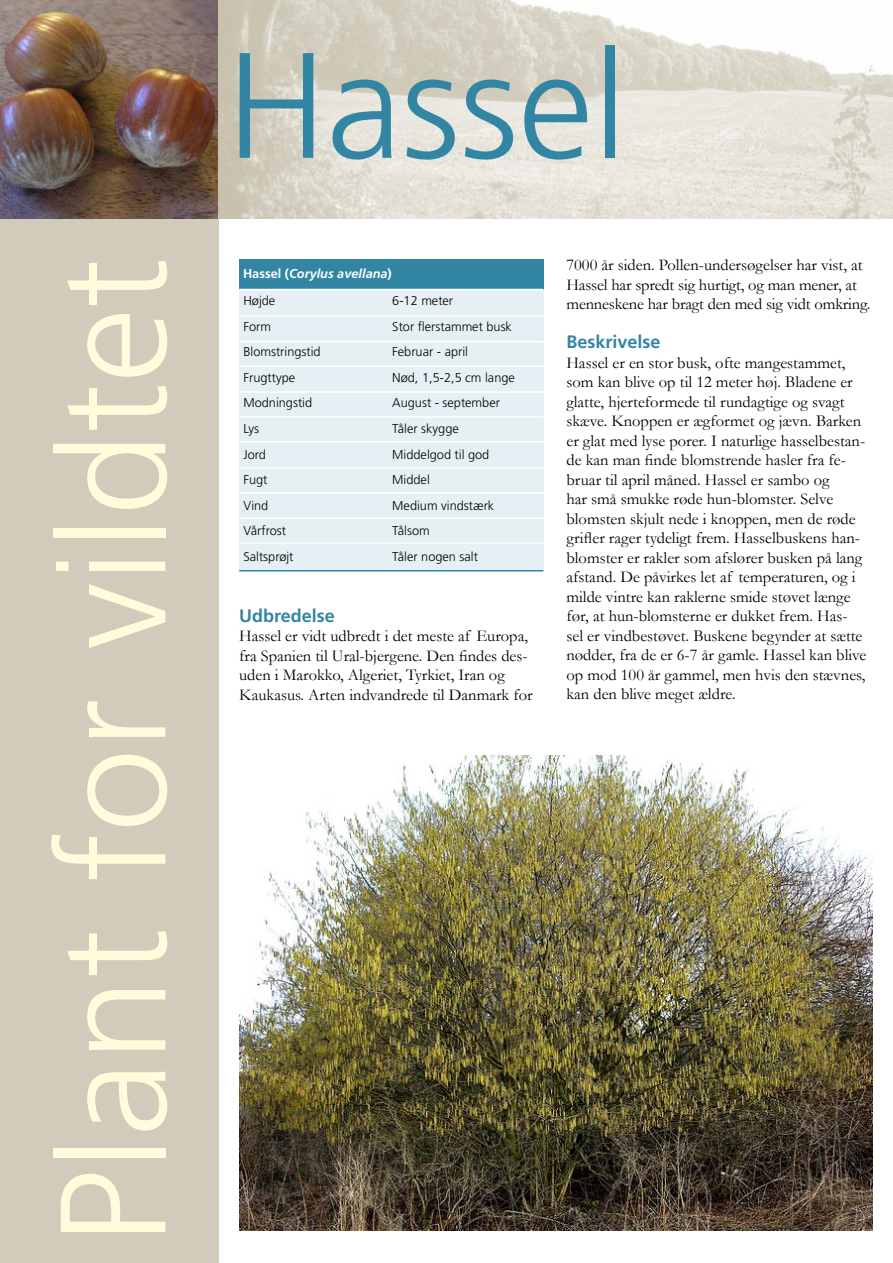
<style>
.page{position:relative;width:893px;height:1263px;background:#fff}
.page>*{position:absolute;margin:0;border:0;box-sizing:border-box;transform-origin:0 0}
.Overskrift_1{font:300 150px "Frutiger LT Std";color:#fffbdb}
.Overskrift_1-2{font:300 150px "Frutiger LT Std";color:#3385a4}
.Underrubrik_1{font:700 18px "Frutiger LT Std";color:#3385a4}
.Brødtekst{font:16.5px/19.5px "Garamond";color:#000}
.Billedtekst{font:300 12.75px "Frutiger LT Std";color:#000}
.Billedtekst-2{font:italic 700 12.75px "Frutiger LT Std";color:#fff}
.s1{font-style:normal}
</style>
<div class="page">
<img style="left:0;top:0;width:893px;height:218px">
<div style="left:0;top:218px;width:218px;height:1045px;background:#d0cbba"></div>
<div style="left:239px;top:284px;width:304px;height:287px;background:#e6f0f4"></div>
<hr style="left:239px;top:570px;width:304px;height:1px;background:#3385a4">
<hr style="left:239px;top:365px;width:304px;height:2px;background:#fff">
<hr style="left:239px;top:341px;width:304px;height:1px;background:#fff">
<hr style="left:239px;top:315px;width:304px;height:2px;background:#fff">
<hr style="left:239px;top:289px;width:304px;height:2px;background:#fff">
<hr style="left:239px;top:391px;width:304px;height:2px;background:#fff">
<hr style="left:239px;top:416px;width:304px;height:2px;background:#fff">
<hr style="left:239px;top:441px;width:304px;height:2px;background:#fff">
<hr style="left:239px;top:467px;width:304px;height:2px;background:#fff">
<hr style="left:239px;top:492px;width:304px;height:2px;background:#fff">
<hr style="left:239px;top:517px;width:304px;height:2px;background:#fff">
<hr style="left:239px;top:542px;width:304px;height:2px;background:#fff">
<div style="left:239px;top:259px;width:304px;height:31px;background:#3385a4"></div>
<hr style="left:239px;top:289px;width:304px;height:1px;background:#fff">
<img style="left:239px;top:756px;width:633px;height:475px">
<p class="Overskrift_1-2" style="left:226px;top:21px;width:402px">Hassel</p>
<p class="Overskrift_1" style="left:29px;top:1245px;width:988px;rotate:-90deg">Plant for vildtet</p>
<p class="Brødtekst" style="left:566px;top:255px;width:305px">7000 år siden. Pollen-undersøgelser har vist, at<br>Hassel har spredt sig hurtigt, og man mener, at menneskene har bragt den med sig vidt omkring.</p>
<p class="Billedtekst-2" style="left:243px;top:266px;width:150px"><span class="s1">Hassel (</span>Corylus avellana<span class="s1">)</span></p>
<p class="Billedtekst" style="left:243px;top:294px;width:33px">Højde</p>
<p class="Billedtekst" style="left:392px;top:294px;width:62px">6-12 meter</p>
<p class="Billedtekst" style="left:243px;top:319px;width:29px">Form</p>
<p class="Billedtekst" style="left:392px;top:319px;width:121px">Stor flerstammet busk</p>
<p class="Billedtekst" style="left:243px;top:345px;width:79px">Blomstringstid</p>
<p class="Billedtekst" style="left:392px;top:345px;width:77px">Februar - april</p>
<p class="Billedtekst" style="left:243px;top:370px;width:53px">Frugttype</p>
<p class="Billedtekst" style="left:392px;top:370px;width:124px">Nød, 1,5-2,5 cm lange</p>
<p class="Billedtekst" style="left:243px;top:396px;width:70px">Modningstid</p>
<p class="Billedtekst" style="left:392px;top:396px;width:109px">August - september</p>
<p class="Billedtekst" style="left:243px;top:421px;width:17px">Lys</p>
<p class="Billedtekst" style="left:392px;top:421px;width:68px">Tåler skygge</p>
<p class="Billedtekst" style="left:243px;top:447px;width:24px">Jord</p>
<p class="Billedtekst" style="left:392px;top:447px;width:99px">Middelgod til god</p>
<p class="Billedtekst" style="left:243px;top:472px;width:26px">Fugt</p>
<p class="Billedtekst" style="left:392px;top:472px;width:39px">Middel</p>
<p class="Billedtekst" style="left:243px;top:498px;width:26px">Vind</p>
<p class="Billedtekst" style="left:392px;top:498px;width:103px">Medium vindstærk</p>
<p class="Billedtekst" style="left:243px;top:523px;width:44px">Vårfrost</p>
<p class="Billedtekst" style="left:392px;top:523px;width:39px">Tålsom</p>
<p class="Billedtekst" style="left:243px;top:549px;width:52px">Saltsprøjt</p>
<p class="Billedtekst" style="left:392px;top:549px;width:87px">Tåler nogen salt</p>
<p class="Underrubrik_1" style="left:566px;top:331px;width:96px">Beskrivelse</p>
<p class="Brødtekst" style="left:566px;top:352px;width:301px">Hassel er en stor busk, ofte mangestammet, som kan blive op til 12 meter høj. Bladene er glatte, hjerteformede til rundagtige og svagt skæve. Knoppen er ægformet og jævn. Barken er glat med lyse porer. I naturlige hasselbestan&shy;de kan man finde blomstrende hasler fra fe&shy;bruar til april måned. Hassel er sambo og<br>har små smukke røde hun-blomster. Selve blomsten skjult nede i knoppen, men de røde grifler rager tydeligt frem. Hasselbuskens han&shy;blomster er rakler som afslører busken på lang afstand. De påvirkes let af temperaturen, og i milde vintre kan raklerne smide støvet længe før, at hun-blomsterne er dukket frem. Has&shy;sel er vindbestøvet. Buskene begynder at sætte nødder, fra de er 6-7 år gamle. Hassel kan blive op mod 100 år gammel, men hvis den stævnes, kan den blive meget ældre.</p>
<p class="Underrubrik_1" style="left:239px;top:605px;width:97px">Udbredelse</p>
<p class="Brødtekst" style="left:239px;top:626px;width:295px">Hassel er vidt udbredt i det meste af Europa, fra Spanien til Ural-bjergene. Den findes des&shy;uden i Marokko, Algeriet, Tyrkiet, Iran og Kaukasus. Arten indvandrede til Danmark for</p>
</div>
